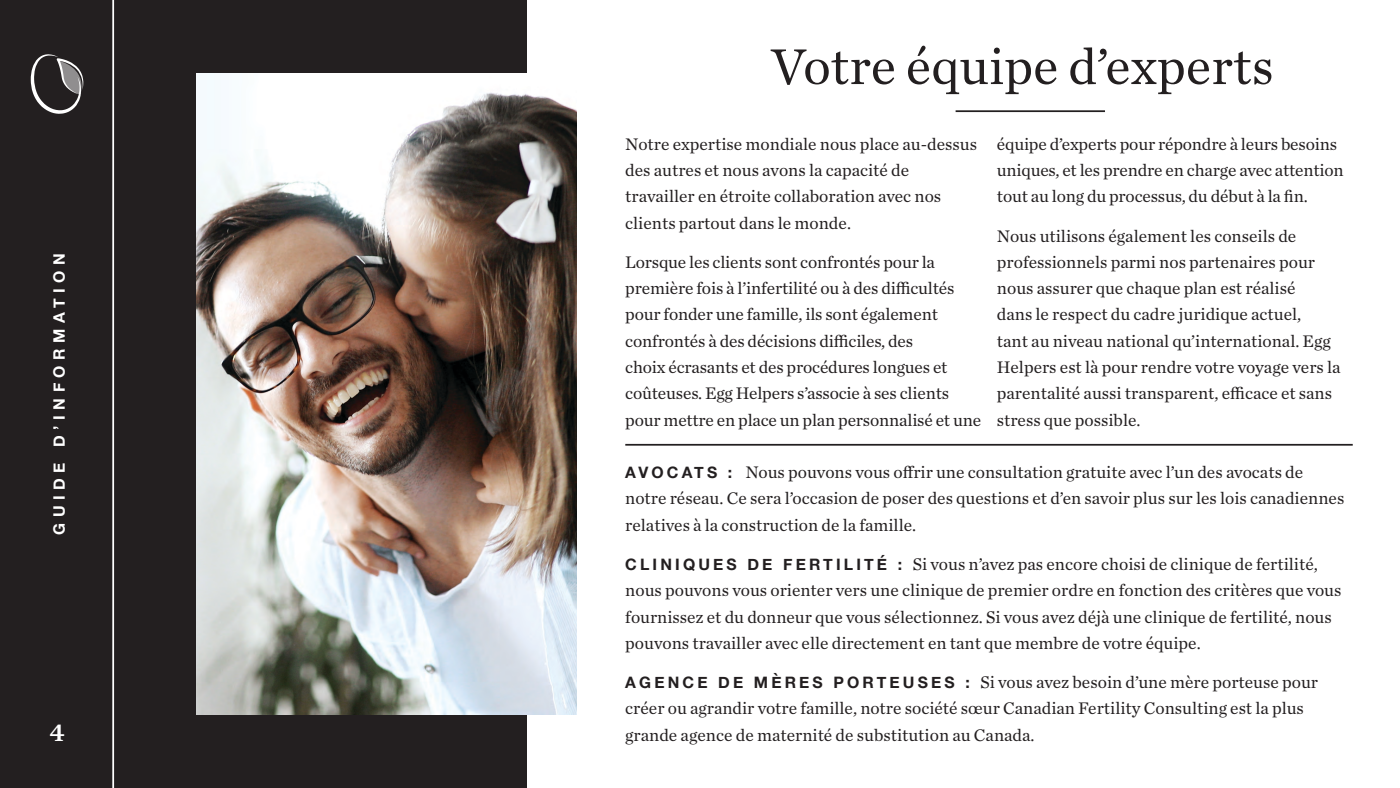
<style>
.page{position:relative;width:1400px;height:788px;background:#fff}
.page>*{position:absolute;margin:0;border:0;box-sizing:border-box;transform-origin:0 0}
.Heading{font:52.5px "Chronicle Text G1";color:#231f20}
.t1{font:26.25px "Chronicle Text G1 Semi";color:#fff}
.Body___20pt{font:17.5px/26.2px "Chronicle Text G1";color:#231f20}
.t2{font:700 15.75px "Helvetica Neue";letter-spacing:.35em;color:#fff}
.s1{font-family:"Helvetica Neue";font-weight:700;font-size:15.75px}
</style>
<div class="page">
<div style="left:0;top:0;width:527px;height:788px;background:#231f20"></div>
<hr style="left:112px;top:0;width:2px;height:788px;background:#fff">
<svg style="left:31px;top:54px;width:52px;height:60px"></svg>
<img style="left:197px;top:74px;width:379px;height:640px">
<hr style="left:956px;top:110px;width:149px;height:2px;background:#231f20">
<hr style="left:625px;top:444px;width:728px;height:1px;background:#231f20">
<p class="t2" style="left:47px;top:534px;width:282px;rotate:-90deg">GUIDE D’INFORMATION</p>
<h2 class="t1" style="left:49px;top:711px;width:17px">4</h2>
<p class="Heading" style="left:771px;top:27px;width:504px">Votre équipe d’experts</p>
<p class="Body___20pt" style="left:997px;top:130px;width:348px">équipe d’experts pour répondre à leurs besoins uniques, et les prendre en charge avec attention tout au long du processus, du début à la fin.</p>
<p class="Body___20pt" style="left:997px;top:222px;width:345px">Nous utilisons également les conseils de professionnels parmi nos partenaires pour nous assurer que chaque plan est réalisé<br>dans le respect du cadre juridique actuel,<br>tant au niveau national qu’international. Egg Helpers est là pour rendre votre voyage vers la parentalité aussi transparent, efficace et sans stress que possible.</p>
<p class="Body___20pt" style="left:625px;top:458px;width:721px"><span class="s1">AV O C AT S :</span> Nous pouvons vous offrir une consultation gratuite avec l’un des avocats de notre réseau. Ce sera l’occasion de poser des questions et d’en savoir plus sur les lois canadiennes relatives à la construction de la famille.</p>
<p class="Body___20pt" style="left:625px;top:550px;width:718px"><span class="s1">C L I N I Q U E S D E F E R T I L I T É :</span> Si vous n’avez pas encore choisi de clinique de fertilité, nous pouvons vous orienter vers une clinique de premier ordre en fonction des critères que vous fournissez et du donneur que vous sélectionnez. Si vous avez déjà une clinique de fertilité, nous pouvons travailler avec elle directement en tant que membre de votre équipe.</p>
<p class="Body___20pt" style="left:625px;top:668px;width:694px"><span class="s1">A G E N C E D E M È R E S P O R T E U S E S :</span> Si vous avez besoin d’une mère porteuse pour créer ou agrandir votre famille, notre société sœur Canadian Fertility Consulting est la plus grande agence de maternité de substitution au Canada.</p>
<p class="Body___20pt" style="left:625px;top:130px;width:353px">Notre expertise mondiale nous place au-dessus des autres et nous avons la capacité de travailler en étroite collaboration avec nos clients partout dans le monde.</p>
<p class="Body___20pt" style="left:625px;top:248px;width:357px">Lorsque les clients sont confrontés pour la première fois à l’infertilité ou à des difficultés pour fonder une famille, ils sont également confrontés à des décisions difficiles, des<br>choix écrasants et des procédures longues et coûteuses. Egg Helpers s’associe à ses clients pour mettre en place un plan personnalisé et une</p>
</div>
